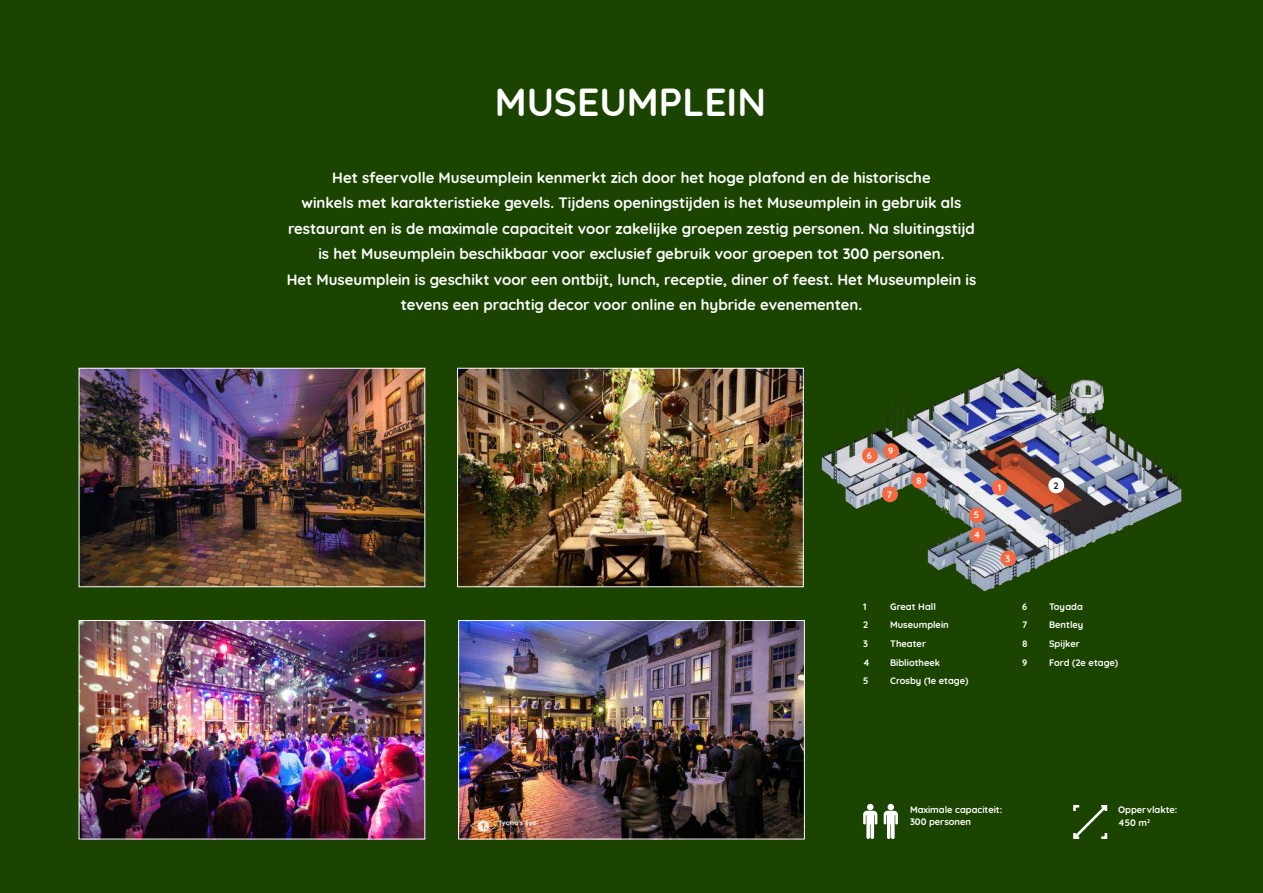
<style>
.page{position:relative;width:1263px;height:893px;background:#1b4400}
.page>*{position:absolute;margin:0;border:0;box-sizing:border-box;transform-origin:0 0}
.t1{font:700 39px "Quicksand";color:#fff}
.t2{font:700 15px/25.5px "Quicksand";color:#fff;text-align:center}
.t3{font:700 9.3px/12.6px "Quicksand";color:#fff}
.t4{font:700 9.3px "Quicksand";color:#241f1f}
</style>
<div class="page">
<svg style="left:884px;top:804px;width:14px;height:35px"></svg>
<svg style="left:863px;top:804px;width:14px;height:35px"></svg>
<svg style="left:1073px;top:805px;width:34px;height:34px"></svg>
<img style="left:81px;top:622px;width:342px;height:215px">
<div style="left:79px;top:620px;width:346px;height:219px;border:1px solid #fff"></div>
<img style="left:81px;top:370px;width:342px;height:215px">
<div style="left:79px;top:368px;width:346px;height:219px;border:1px solid #fff"></div>
<img style="left:460px;top:622px;width:343px;height:215px">
<div style="left:458px;top:620px;width:347px;height:219px;border:1px solid #fff"></div>
<img style="left:459px;top:370px;width:343px;height:215px">
<div style="left:457px;top:368px;width:347px;height:219px;border:1px solid #fff"></div>
<img style="left:821px;top:368px;width:361px;height:224px">
<div style="left:992px;top:480px;width:16px;height:15px;background:#f56a42;border-radius:50%"></div>
<div style="left:1048px;top:477px;width:16px;height:16px;background:#fff;border-radius:50%"></div>
<div style="left:1000px;top:550px;width:16px;height:16px;background:#f56a42;border-radius:50%"></div>
<div style="left:970px;top:527px;width:15px;height:16px;background:#f56a42;border-radius:50%"></div>
<div style="left:969px;top:507px;width:16px;height:16px;background:#f56a42;border-radius:50%"></div>
<div style="left:882px;top:486px;width:16px;height:16px;background:#f56a42;border-radius:50%"></div>
<div style="left:911px;top:473px;width:16px;height:16px;background:#f56a42;border-radius:50%"></div>
<div style="left:862px;top:448px;width:16px;height:15px;background:#f56a42;border-radius:50%"></div>
<div style="left:883px;top:443px;width:16px;height:16px;background:#f56a42;border-radius:50%"></div>
<h1 class="t1" style="left:495px;top:69px;width:273px">MUSEUMPLEIN</h1>
<p class="t2" style="left:287px;top:164px;width:691px">Het sfeervolle Museumplein kenmerkt zich door het hoge plafond en de historische<br>winkels met karakteristieke gevels. Tijdens openingstijden is het Museumplein in gebruik als restaurant en is de maximale capaciteit voor zakelijke groepen zestig personen. Na sluitingstijd is het Museumplein beschikbaar voor exclusief gebruik voor groepen tot 300 personen.<br>Het Museumplein is geschikt voor een ontbijt, lunch, receptie, diner of feest. Het Museumplein is tevens een prachtig decor voor online en hybride evenementen.</p>
<p class="t3" style="left:867px;top:448px;width:7px">6</p>
<p class="t3" style="left:888px;top:444px;width:7px">9</p>
<p class="t3" style="left:887px;top:487px;width:7px">7</p>
<p class="t3" style="left:916px;top:474px;width:7px">8</p>
<p class="t3" style="left:974px;top:508px;width:7px">5</p>
<p class="t3" style="left:974px;top:528px;width:8px">4</p>
<p class="t3" style="left:863px;top:599px;width:5px">1</p>
<p class="t3" style="left:890px;top:599px;width:47px">Great Hall</p>
<p class="t3" style="left:863px;top:618px;width:7px">2</p>
<p class="t3" style="left:890px;top:618px;width:60px">Museumplein</p>
<p class="t3" style="left:863px;top:637px;width:6px">3</p>
<p class="t3" style="left:890px;top:637px;width:37px">Theater</p>
<p class="t3" style="left:863px;top:655px;width:8px">4</p>
<p class="t3" style="left:890px;top:655px;width:52px">Bibliotheek</p>
<p class="t3" style="left:863px;top:674px;width:7px">5</p>
<p class="t3" style="left:890px;top:674px;width:80px">Crosby (1e etage)</p>
<p class="t3" style="left:998px;top:480px;width:5px">1</p>
<p class="t4" style="left:1053px;top:478px;width:7px">2</p>
<p class="t3" style="left:1005px;top:551px;width:6px">3</p>
<p class="t3" style="left:1022px;top:599px;width:7px">6</p>
<p class="t3" style="left:1049px;top:599px;width:35px">Toyada</p>
<p class="t3" style="left:1022px;top:618px;width:7px">7</p>
<p class="t3" style="left:1049px;top:618px;width:36px">Bentley</p>
<p class="t3" style="left:1022px;top:637px;width:7px">8</p>
<p class="t3" style="left:1049px;top:637px;width:32px">Spijker</p>
<p class="t3" style="left:1022px;top:655px;width:7px">9</p>
<p class="t3" style="left:1049px;top:655px;width:71px">Ford (2e etage)</p>
<p class="t3" style="left:910px;top:802px;width:94px">Maximale capaciteit:<br>300 personen</p>
<p class="t3" style="left:1118px;top:803px;width:61px">Oppervlakte:<br>450 m<sup>2</sup></p>
</div>
